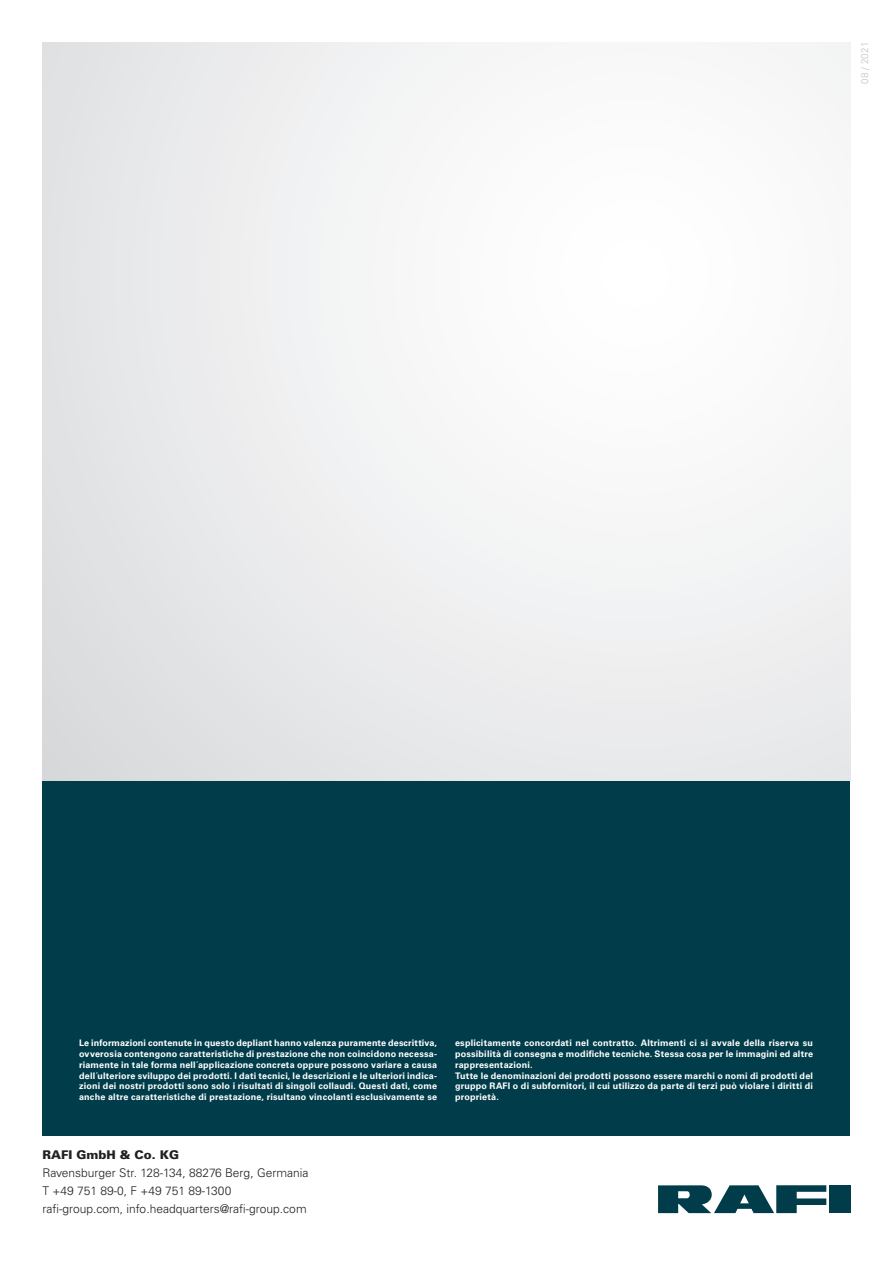
<style>
.page{position:relative;width:893px;height:1263px;background:#fff}
.page>*{position:absolute;margin:0;border:0;box-sizing:border-box;transform-origin:0 0}
.t1{font:300 12px "Univers LT Std";color:#231f20}
.t2{font:900 12px "Univers LT Std";color:#231f20}
.t3{font:300 9.75px "Univers LT Std";letter-spacing:.02em;color:#bcc4c9}
.t4{font:700 9px/10.8px "Univers LT Std";letter-spacing:.02em;color:#fff;text-align:justify}
</style>
<div class="page">
<div style="left:43px;top:771px;width:807px;height:364px;background:#003c49"></div>
<svg style="left:658px;top:1185px;width:168px;height:28px"></svg>
<div style="left:829px;top:1185px;width:21px;height:28px;background:#003c49"></div>
<div style="left:43px;top:43px;width:807px;height:737px;background:linear-gradient(to right,#e4e5e7,#fbfbfb)"></div>
<p class="t3" style="left:859px;top:84px;width:43px;rotate:-90deg">08 / 2021</p>
<p class="t4" style="left:79px;top:1038px;width:359px">Le informazioni contenute in questo depliant hanno valenza puramente descrittiva, ovverosia contengono caratteristiche di prestazione che non coincidono necessa&shy;riamente in tale forma nell´applicazione concreta oppure possono variare a causa dell´ulteriore sviluppo dei prodotti. I dati tecnici, le descrizioni e le ulteriori indica&shy;zioni dei nostri prodotti sono solo i risultati di singoli collaudi. Questi dati, come anche altre caratteristiche di prestazione, risultano vincolanti esclusivamente se</p>
<p class="t4" style="left:455px;top:1038px;width:359px">esplicitamente concordati nel contratto. Altrimenti ci si avvale della riserva su possibilità di consegna e modifiche tecniche. Stessa cosa per le immagini ed altre rappresentazioni.</p>
<p class="t4" style="left:455px;top:1070px;width:359px">Tutte le denominazioni dei prodotti possono essere marchi o nomi di prodotti del gruppo RAFI o di subfornitori, il cui utilizzo da parte di terzi può violare i diritti di proprietà.</p>
<p class="t2" style="left:43px;top:1147px;width:138px">RAFI GmbH &amp; Co. KG</p>
<p class="t1" style="left:43px;top:1165px;width:267px">Ravensburger Str. 128-134, 88276 Berg, Germania</p>
<p class="t1" style="left:43px;top:1183px;width:190px">T +49 751 89-0, F +49 751 89-1300</p>
<p class="t1" style="left:43px;top:1201px;width:266px">rafi-group.com, info.headquarters@rafi-group.com</p>
</div>
